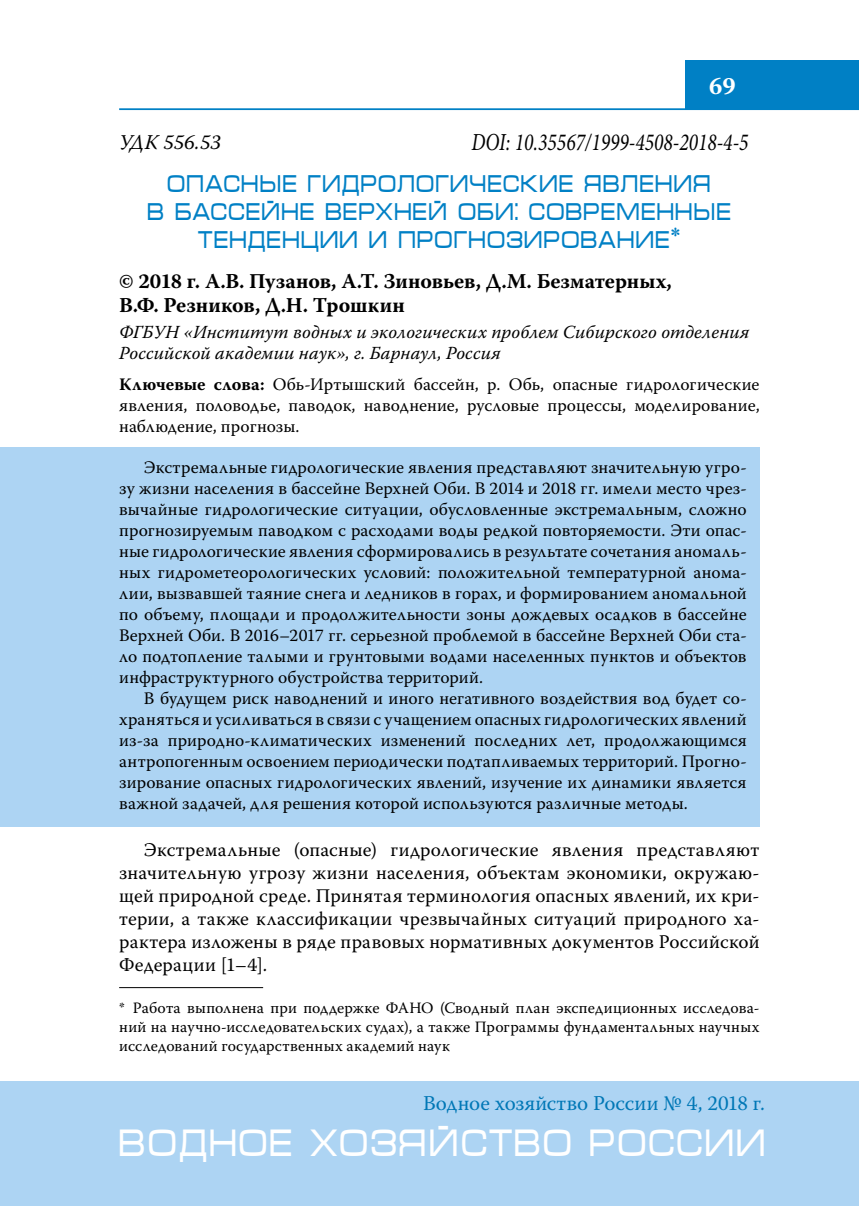
<style>
.page{position:relative;width:859px;height:1206px;background:#fff}
.page>*{position:absolute;margin:0;border:0;box-sizing:border-box;transform-origin:0 0}
.t1{font:38.5px "Micra";color:#fff;scale:.81 1}
.t2{font:24.5px/28px "Micra";letter-spacing:-.005em;color:#0080c5;text-align:center;scale:.8 1}
.t3{font:italic 24.5px "Minion Pro";color:#000;scale:.8 1}
.t4{font:700 24.5px "Warnock Pro";color:#fff}
.t5{font:700 21px/24.5px "Warnock Pro";letter-spacing:-.005em;color:#000}
.t6{font:21px "Warnock Pro";color:#0077b6}
.t7{font:italic 21px "Warnock Pro";letter-spacing:-.01em;color:#000}
.t8{font:19.25px/23.1px "Warnock Pro";letter-spacing:.01em;color:#000;text-align:justify}
.t9{font:italic 18.38px/21px "Warnock Pro";letter-spacing:.005em;color:#000}
.t10{font:17.5px/21px "Warnock Pro";color:#000;text-align:justify}
.t11{font:15.75px/19.2px "Warnock Pro";letter-spacing:.015em;color:#000;text-align:justify}
.s1{font-size:29.75px}
.s2{font-weight:700}
</style>
<div class="page">
<hr style="left:119px;top:108px;width:739px;height:2px;background:#0080c5">
<div style="left:685px;top:60px;width:173px;height:50px;background:#0080c5"></div>
<div style="left:0;top:1081px;width:858px;height:124px;background:#add4f3"></div>
<div style="left:0;top:448px;width:759px;height:379px;background:#add4f3"></div>
<hr style="left:119px;top:987px;width:144px;height:1px;background:#000">
<h2 class="t4" style="left:708px;top:71px;width:28px">69</h2>
<h2 class="t3" style="left:471px;top:126px;width:348px">DOI: 10.35567/1999-4508-2018-4-5</h2>
<p class="t7" style="left:119px;top:130px;width:103px">УДК 556.53</p>
<h2 class="t2" style="left:147px;top:170px;width:732px">ОПАСНЫЕ ГИДРОЛОГИЧЕСКИЕ ЯВЛЕНИЯ<br>В БАССЕЙНЕ ВЕРХНЕЙ ОБИ: СОВРЕМЕННЫЕ<br>ТЕНДЕНЦИИ И ПРОГНОЗИРОВАНИЕ<span class="s1">*</span></h2>
<p class="t5" style="left:119px;top:268px;width:554px">© 2018 г. А.В. Пузанов, А.Т. Зиновьев, Д.М. Безматерных,<br>В.Ф. Резников, Д.Н. Трошкин</p>
<p class="t9" style="left:119px;top:321px;width:631px">ФГБУН «Институт водных и экологических проблем Сибирского отделения<br>Российской академии наук», г. Барнаул, Россия</p>
<p class="t10" style="left:119px;top:373px;width:641px"><span class="s2">Ключевые слова:</span> Обь-Иртышский бассейн, р. Обь, опасные гидрологические явления, половодье, паводок, наводнение, русловые процессы, моделирование, наблюдение, прогнозы.</p>
<p class="t10" style="left:119px;top:456px;width:629px;text-indent:25px">Экстремальные гидрологические явления представляют значительную угро&shy;зу жизни населения в бассейне Верхней Оби. В 2014 и 2018 гг. имели место чрез&shy;вычайные гидрологические ситуации, обусловленные экстремальным, сложно прогнозируемым паводком с расходами воды редкой повторяемости. Эти опас&shy;ные гидрологические явления сформировались в результате сочетания аномаль&shy;ных гидрометеорологических условий: положительной температурной анома&shy;лии, вызвавшей таяние снега и ледников в горах, и формированием аномальной по объему, площади и продолжительности зоны дождевых осадков в бассейне Верхней Оби. В 2016–2017 гг. серьезной проблемой в бассейне Верхней Оби ста&shy;ло подтопление талыми и грунтовыми водами населенных пунктов и объектов инфраструктурного обустройства территорий.</p>
<p class="t10" style="left:119px;top:687px;width:629px;text-indent:25px">В будущем риск наводнений и иного негативного воздействия вод будет со&shy;храняться и усиливаться в связи с учащением опасных гидрологических явлений из-за природно-климатических изменений последних лет, продолжающимся антропогенным освоением периодически подтапливаемых территорий. Прогно&shy;зирование опасных гидрологических явлений, изучение их динамики является важной задачей, для решения которой используются различные методы.</p>
<p class="t8" style="left:119px;top:837px;width:641px;text-indent:25px">Экстремальные (опасные) гидрологические явления представляют значительную угрозу жизни населения, объектам экономики, окружаю&shy;щей природной среде. Принятая терминология опасных явлений, их кри&shy;терии, а также классификации чрезвычайных ситуаций природного ха&shy;рактера изложены в ряде правовых нормативных документов Российской Федерации [1–4].</p>
<p class="t11" style="left:119px;top:997px;width:641px">* Работа выполнена при поддержке ФАНО (Сводный план экспедиционных исследова&shy;ний на научно-исследовательских судах), а также Программы фундаментальных научных исследований государственных академий наук</p>
<p class="t6" style="left:423px;top:1090px;width:343px">Водное хозяйство России № 4, 2018 г.</p>
<h1 class="t1" style="left:119px;top:1122px;width:801px">ВОДНОЕ ХОЗЯЙСТВО РОССИИ</h1>
</div>
